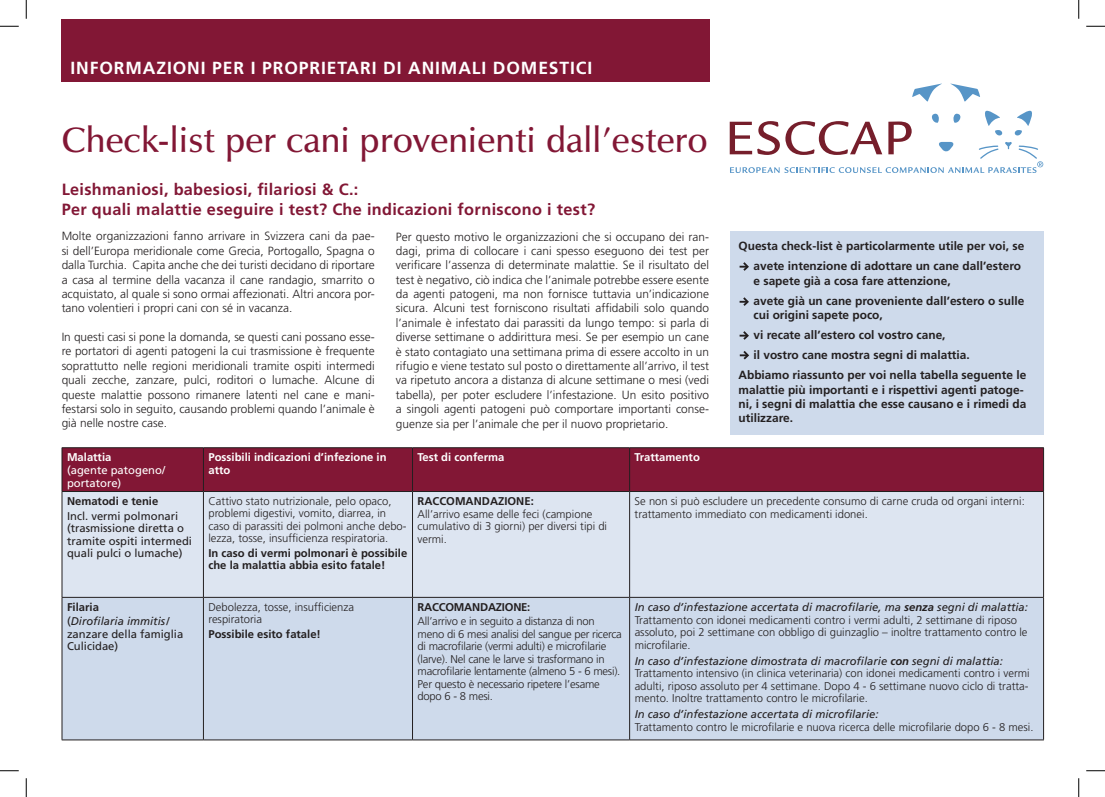
<style>
.page{position:relative;width:1105px;height:797px;background:#fff}
.page>*{position:absolute;margin:0;border:0;box-sizing:border-box;transform-origin:0 0}
.t1{font:600 35.62px "Zapf Humanist 601 BT";letter-spacing:.01em;color:#821735}
.t2{font:700 17.5px "Frutiger";letter-spacing:.05em;color:#fff}
.t3{font:700 16.25px/20px "Frutiger";letter-spacing:.02em;color:#821735}
.t4{font:300 11.88px/14.4px "Frutiger";color:#231f20;text-align:justify}
.t5{font:700 11.88px/20px "Frutiger";color:#231f20}
.t6{font:300 11.25px/12.5px "Frutiger LT";color:#231f20}
.t7{font:300 11.25px/12.5px "Frutiger LT";letter-spacing:-.02em;color:#231f20}
.t8{font:italic 11.25px/14.2px "Frutiger";color:#231f20}
.t9{font:700 11.25px/12.5px "Frutiger";color:#231f20}
.t10{font:11.25px/12.5px "Frutiger";color:#231f20}
.t11{font:300 11.25px/12.5px "Frutiger";color:#231f20}
.t12{font:700 11.25px/12.5px "Frutiger";color:#fff}
.t13{font:11.25px/12.5px "Frutiger";color:#fff}
.t14{font:700 11.25px "Frutiger";letter-spacing:-.02em;color:#231f20}
.s1{font-weight:700;font-style:normal}
.s2{font-style:normal}
.s3{font-weight:700}
</style>
<div class="page">
<div style="left:730px;top:231px;width:313px;height:204px;background:#cedaeb"></div>
<div style="left:63px;top:448px;width:980px;height:43px;background:#821735"></div>
<div style="left:63px;top:492px;width:980px;height:105px;background:#dde5f1"></div>
<div style="left:63px;top:598px;width:980px;height:141px;background:#cedaeb"></div>
<hr style="left:62px;top:447px;width:141px;height:1px;background:#231f20">
<hr style="left:62px;top:448px;width:1px;height:43px;background:#231f20">
<hr style="left:203px;top:447px;width:209px;height:1px;background:#231f20">
<hr style="left:203px;top:448px;width:1px;height:43px;background:#231f20">
<hr style="left:412px;top:447px;width:218px;height:1px;background:#231f20">
<hr style="left:412px;top:448px;width:1px;height:43px;background:#231f20">
<hr style="left:630px;top:447px;width:414px;height:1px;background:#231f20">
<hr style="left:629px;top:448px;width:1px;height:43px;background:#231f20">
<hr style="left:1043px;top:448px;width:1px;height:43px;background:#231f20">
<hr style="left:62px;top:491px;width:141px;height:1px;background:#231f20">
<hr style="left:62px;top:492px;width:1px;height:105px;background:#231f20">
<hr style="left:203px;top:491px;width:209px;height:1px;background:#231f20">
<hr style="left:203px;top:492px;width:1px;height:105px;background:#231f20">
<hr style="left:412px;top:491px;width:218px;height:1px;background:#231f20">
<hr style="left:412px;top:492px;width:1px;height:105px;background:#231f20">
<hr style="left:630px;top:491px;width:414px;height:1px;background:#231f20">
<hr style="left:629px;top:492px;width:1px;height:105px;background:#231f20">
<hr style="left:1043px;top:492px;width:1px;height:105px;background:#231f20">
<hr style="left:62px;top:597px;width:141px;height:1px;background:#231f20">
<hr style="left:62px;top:597px;width:1px;height:142px;background:#231f20">
<hr style="left:203px;top:597px;width:209px;height:1px;background:#231f20">
<hr style="left:203px;top:597px;width:1px;height:142px;background:#231f20">
<hr style="left:412px;top:597px;width:218px;height:1px;background:#231f20">
<hr style="left:412px;top:597px;width:1px;height:142px;background:#231f20">
<hr style="left:630px;top:597px;width:414px;height:1px;background:#231f20">
<hr style="left:629px;top:597px;width:1px;height:142px;background:#231f20">
<hr style="left:1043px;top:597px;width:1px;height:142px;background:#231f20">
<hr style="left:62px;top:739px;width:141px;height:1px;background:#231f20">
<hr style="left:203px;top:739px;width:209px;height:1px;background:#231f20">
<hr style="left:412px;top:739px;width:218px;height:1px;background:#231f20">
<hr style="left:630px;top:739px;width:414px;height:1px;background:#231f20">
<svg style="left:950px;top:83px;width:30px;height:19px"></svg>
<svg style="left:912px;top:83px;width:30px;height:19px"></svg>
<svg style="left:730px;top:110px;width:313px;height:63px"></svg>
<svg style="left:739px;top:262px;width:10px;height:9px"></svg>
<svg style="left:739px;top:297px;width:10px;height:9px"></svg>
<svg style="left:739px;top:331px;width:10px;height:9px"></svg>
<div style="left:62px;top:19px;width:648px;height:63px;background:#821735"></div>
<svg style="left:740px;top:351px;width:9px;height:9px"></svg>
<svg style="left:0;top:25px;width:19px;height:2px"></svg>
<svg style="left:1086px;top:25px;width:19px;height:2px"></svg>
<svg style="left:0;top:770px;width:19px;height:1px"></svg>
<svg style="left:1086px;top:770px;width:19px;height:1px"></svg>
<svg style="left:25px;top:0;width:2px;height:19px"></svg>
<svg style="left:25px;top:778px;width:2px;height:19px"></svg>
<svg style="left:1078px;top:0;width:1px;height:19px"></svg>
<svg style="left:1078px;top:778px;width:1px;height:19px"></svg>
<h2 class="t2" style="left:71px;top:57px;width:523px">INFORMAZIONI PER I PROPRIETARI DI ANIMALI DOMESTICI</h2>
<h1 class="t1" style="left:62px;top:118px;width:647px">Check-list per cani provenienti dall’estero</h1>
<h3 class="t3" style="left:62px;top:179px;width:535px">Leishmaniosi, babesiosi, filariosi &amp; C.:<br>Per quali malattie eseguire i test? Che indicazioni forniscono i test?</h3>
<p class="t4" style="left:62px;top:229px;width:315px">Molte organizzazioni fanno arrivare in Svizzera cani da pae&shy;si dell’Europa meridionale come Grecia, Portogallo, Spagna o dalla Turchia. Capita anche che dei turisti decidano di riportare a casa al termine della vacanza il cane randagio, smarrito o acquistato, al quale si sono ormai affezionati. Altri ancora por&shy;tano volentieri i propri cani con sé in vacanza.</p>
<p class="t4" style="left:62px;top:330px;width:315px">In questi casi si pone la domanda, se questi cani possano esse&shy;re portatori di agenti patogeni la cui trasmissione è frequente soprattutto nelle regioni meridionali tramite ospiti intermedi quali zecche, zanzare, pulci, roditori o lumache. Alcune di queste malattie possono rimanere latenti nel cane e mani&shy;festarsi solo in seguito, causando problemi quando l’animale è già nelle nostre case.</p>
<p class="t4" style="left:396px;top:229px;width:315px">Per questo motivo le organizzazioni che si occupano dei ran&shy;dagi, prima di collocare i cani spesso eseguono dei test per verificare l’assenza di determinate malattie. Se il risultato del test è negativo, ciò indica che l’animale potrebbe essere esente da agenti patogeni, ma non fornisce tuttavia un’indicazione sicura. Alcuni test forniscono risultati affidabili solo quando l’animale è infestato dai parassiti da lungo tempo: si parla di diverse settimane o addirittura mesi. Se per esempio un cane è stato contagiato una settimana prima di essere accolto in un rifugio e viene testato sul posto o direttamente all’arrivo, il test va ripetuto ancora a distanza di alcune settimane o mesi (vedi tabella), per poter escludere l’infestazione. Un esito positivo a singoli agenti patogeni può comportare importanti conse&shy;guenze sia per l’animale che per il nuovo proprietario.</p>
<p class="t12" style="left:67px;top:451px;width:46px">Malattia</p>
<p class="t13" style="left:67px;top:463px;width:100px">(agente patogeno/ portatore)</p>
<p class="t12" style="left:208px;top:451px;width:180px">Possibili indicazioni d’infezione in atto</p>
<p class="t12" style="left:417px;top:451px;width:88px">Test di conferma</p>
<p class="t12" style="left:635px;top:451px;width:67px">Trattamento</p>
<p class="t5" style="left:738px;top:236px;width:287px;text-align:right">Questa check-list è particolarmente utile per voi, se avete intenzione di adottare un cane dall’estero</p>
<p class="t5" style="left:753px;top:270px;width:272px">e sapete già a cosa fare attenzione,<br>avete già un cane proveniente dall’estero o sulle</p>
<p class="t5" style="left:753px;top:305px;width:131px">cui origini sapete poco,</p>
<p class="t5" style="left:753px;top:325px;width:194px">vi recate all’estero col vostro cane,</p>
<p class="t5" style="left:753px;top:345px;width:218px">il vostro cane mostra segni di malattia.</p>
<p class="t5" style="left:738px;top:365px;width:289px">Abbiamo riassunto per voi nella tabella seguente le</p>
<p class="t5" style="left:738px;top:382px;width:289px;line-height:14.4px">malattie più importanti e i rispettivi agenti patoge&shy;ni, i segni di malattia che esse causano e i rimedi da utilizzare.</p>
<p class="t9" style="left:67px;top:495px;width:93px">Nematodi e tenie</p>
<p class="t10" style="left:67px;top:509px;width:127px">Incl. vermi polmonari (trasmissione diretta o tramite ospiti intermedi quali pulci o lumache)</p>
<p class="t8" style="left:67px;top:600px;width:104px"><span class="s1">Filaria<br></span><span class="s2">(</span>Dirofilaria immitis<span class="s2">/</span></p>
<p class="t10" style="left:67px;top:627px;width:118px">zanzare della famiglia<br>Culicidae)</p>
<p class="t6" style="left:208px;top:495px;width:200px">Cattivo stato nutrizionale, pelo opaco, problemi digestivi, vomito, diarrea, in caso di parassiti dei polmoni anche debo&shy;lezza, tosse, insufficienza respiratoria.</p>
<p class="t9" style="left:208px;top:546px;width:200px">In caso di vermi polmonari è possibile che la malattia abbia esito fatale!</p>
<p class="t9" style="left:417px;top:495px;width:118px">RACCOMANDAZIONE:</p>
<p class="t6" style="left:417px;top:508px;width:191px">All’arrivo esame delle feci (campione cumulativo di 3 giorni) per diversi tipi di vermi.</p>
<p class="t6" style="left:208px;top:601px;width:147px">Debolezza, tosse, insufficienza respiratoria</p>
<p class="t9" style="left:208px;top:627px;width:114px">Possibile esito fatale!</p>
<p class="t14" style="left:418px;top:600px;width:114px">RACCOMANDAZIONE:</p>
<p class="t7" style="left:418px;top:615px;width:206px">All’arrivo e in seguito a distanza di non meno di 6 mesi analisi del sangue per ricerca di macrofilarie (vermi adulti) e microfilarie (larve). Nel cane le larve si trasformano in macrofilarie lentamente (almeno 5 - 6 mesi).<br>Per questo è necessario ripetere l’esame dopo 6 - 8 mesi.</p>
<p class="t11" style="left:635px;top:495px;width:392px">Se non si può escludere un precedente consumo di carne cruda od organi interni: trattamento immediato con medicamenti idonei.</p>
<p class="t8" style="left:635px;top:600px;width:395px">In caso d’infestazione accertata di macrofilarie, ma <span class="s3">senza</span> segni di malattia:</p>
<p class="t6" style="left:635px;top:613px;width:394px">Trattamento con idonei medicamenti contro i vermi adulti, 2 settimane di riposo assoluto, poi 2 settimane con obbligo di guinzaglio – inoltre trattamento contro le microfilarie.</p>
<p class="t8" style="left:635px;top:653px;width:370px">In caso d’infestazione dimostrata di macrofilarie <span class="s3">con</span> segni di malattia:</p>
<p class="t6" style="left:635px;top:667px;width:397px;text-align:justify">Trattamento intensivo (in clinica veterinaria) con idonei medicamenti contro i vermi adulti, riposo assoluto per 4 settimane. Dopo 4 - 6 settimane nuovo ciclo di tratta&shy;mento. Inoltre trattamento contro le microfilarie.</p>
<p class="t8" style="left:635px;top:707px;width:245px">In caso d’infestazione accertata di microfilarie:</p>
<p class="t6" style="left:635px;top:720px;width:400px">Trattamento contro le microfilarie e nuova ricerca delle microfilarie dopo 6 - 8 mesi.</p>
</div>
